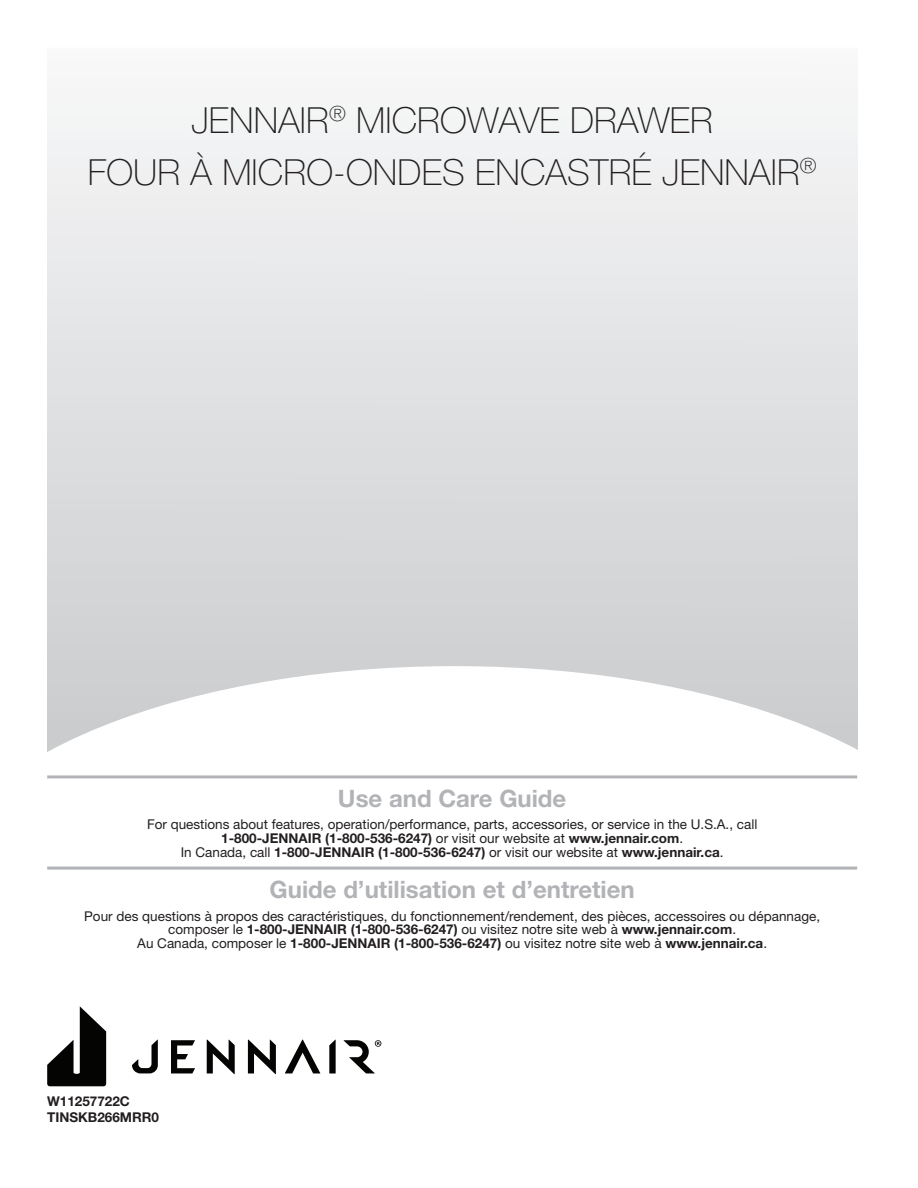
<style>
.page{position:relative;width:918px;height:1188px;background:#fff}
.page>*{position:absolute;margin:0;border:0;box-sizing:border-box;transform-origin:0 0}
.Cover_Heading_1{font:100 36px "Helvetica Neue LT Std";letter-spacing:.005em;color:#231f20}
.Cover_Heading_2{font:700 24px "Helvetica Neue LT Std";color:#b2b3b7}
.Body_Centered{font:13.5px/13.8px "Helvetica Neue LT Std";color:#231f20;text-align:center}
.Part_Number{font:700 13.5px "Helvetica Neue LT Std";color:#231f20}
.s1{font-weight:700}
</style>
<div class="page">
<svg style="left:47px;top:666px;width:810px;height:421px"></svg>
<hr style="left:47px;top:775px;width:810px;height:3px;background:#b2b3b7">
<hr style="left:47px;top:867px;width:810px;height:3px;background:#b2b3b7">
<svg style="left:171px;top:1040px;width:24px;height:33px"></svg>
<svg style="left:248px;top:1039px;width:28px;height:35px"></svg>
<svg style="left:285px;top:1040px;width:35px;height:33px"></svg>
<svg style="left:329px;top:1040px;width:7px;height:33px"></svg>
<svg style="left:207px;top:1039px;width:28px;height:35px"></svg>
<svg style="left:132px;top:1040px;width:26px;height:33px"></svg>
<svg style="left:47px;top:1006px;width:59px;height:80px"></svg>
<svg style="left:344px;top:1040px;width:37px;height:33px"></svg>
<p class="Cover_Heading_1" style="left:191px;top:99px;width:523px">JENNAIR<sup>®</sup> MICROWAVE DRAWER</p>
<p class="Cover_Heading_1" style="left:88px;top:152px;width:730px">FOUR À MICRO-ONDES ENCASTRÉ JENNAIR<sup>®</sup></p>
<p class="Cover_Heading_2" style="left:338px;top:783px;width:230px">Use and Care Guide</p>
<p class="Body_Centered" style="left:147px;top:818px;width:612px">For questions about features, operation/performance, parts, accessories, or service in the U.S.A., call<br><span class="s1">1-800-JENNAIR (1-800-536-6247)</span> or visit our website at <span class="s1">www.jennair.com</span>.<br>In Canada, call <span class="s1">1-800-JENNAIR (1-800-536-6247)</span> or visit our website at <span class="s1">www.jennair.ca</span>.</p>
<p class="Cover_Heading_2" style="left:270px;top:874px;width:367px">Guide d’utilisation et d’entretien</p>
<p class="Body_Centered" style="left:84px;top:909px;width:737px">Pour des questions à propos des caractéristiques, du fonctionnement/rendement, des pièces, accessoires ou dépannage, composer le <span class="s1">1-800-JENNAIR (1-800-536-6247)</span> ou visitez notre site web à <span class="s1">www.jennair.com</span>.<br>Au Canada, composer le <span class="s1">1-800-JENNAIR (1-800-536-6247)</span> ou visitez notre site web à <span class="s1">www.jennair.ca</span>.</p>
<p class="Part_Number" style="left:47px;top:1093px;width:84px">W11257722C</p>
<p class="Part_Number" style="left:47px;top:1109px;width:114px">TINSKB266MRR0</p>
</div>
